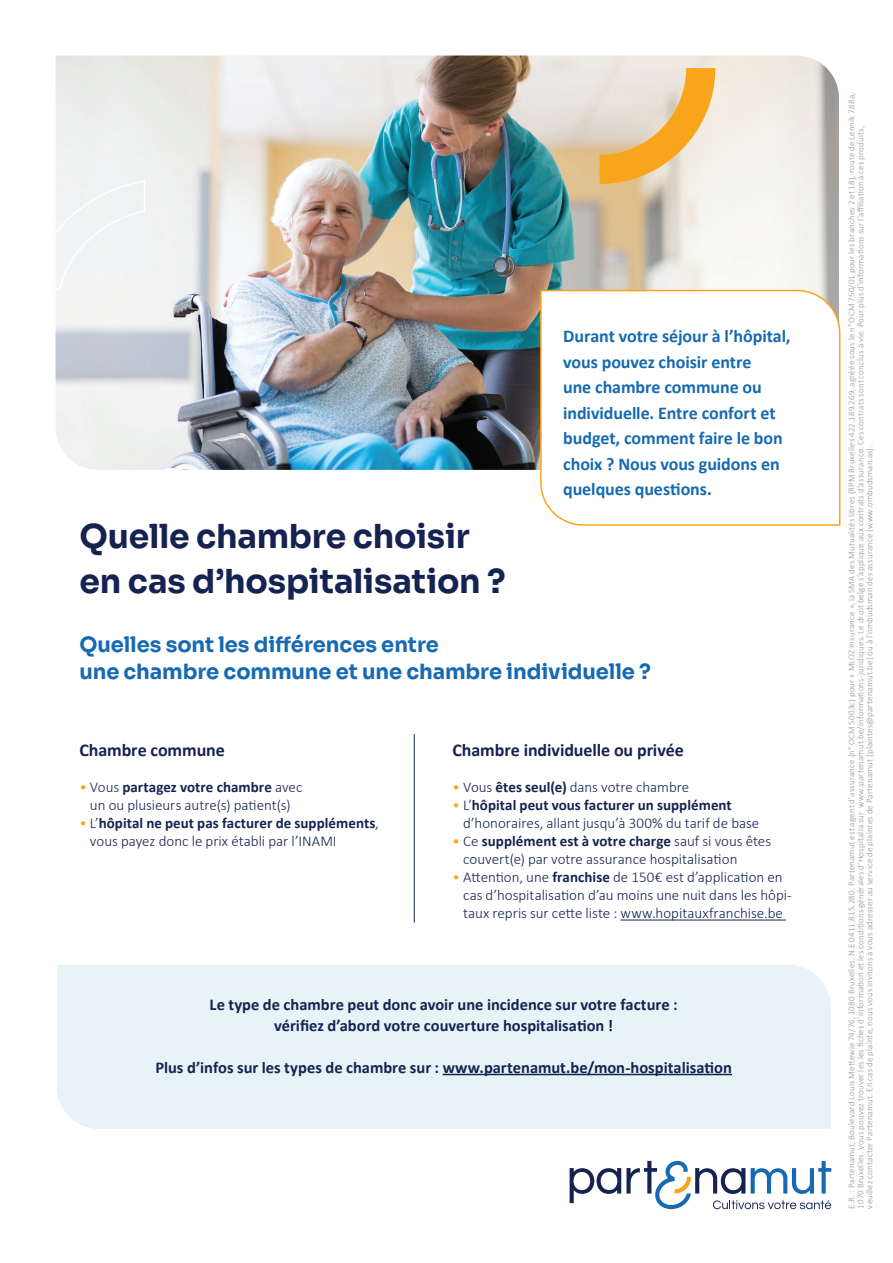
<style>
.page{position:relative;width:893px;height:1263px;background:#fff}
.page>*{position:absolute;margin:0;border:0;box-sizing:border-box;transform-origin:0 0}
.t1{font:33px/45px "Sora";letter-spacing:-.005em;color:#162351}
.t2{font:21px/27px "Sora";letter-spacing:-.005em;color:#176ab1}
.t3{font:700 18px/25.5px "Calibri";letter-spacing:-.005em;color:#176ab1}
.t4{font:700 18px "Calibri";letter-spacing:-.005em;color:#162351}
.t5{font:700 16.5px/21px "Calibri";color:#162351;text-align:center}
.t6{font:300 15px/18px "Calibri";color:#162351}
.t7{font:300 9px/9px "Calibri";letter-spacing:.015em;color:#939598}
.s1{color:#f9a51b}
.s2{font-weight:700}
</style>
<div class="page">
<div style="left:57px;top:965px;width:774px;height:164px;background:#e8f3f7"></div>
<hr style="left:620px;top:920px;width:166px;height:1px;background:#162351">
<img style="left:56px;top:56px;width:783px;height:414px">
<svg style="left:539px;top:289px;width:302px;height:237px"></svg>
<div style="left:56px;top:179px;width:90px;height:112px;background:#f0f3f5"></div>
<svg style="left:600px;top:68px;width:115px;height:116px;background:#edcb94"></svg>
<hr style="left:443px;top:1074px;width:289px;height:1px;background:#162351">
<svg style="left:570px;top:1160px;width:261px;height:49px"></svg>
<hr style="left:414px;top:734px;width:1px;height:188px;background:#162351">
<h1 class="t1" style="left:79px;top:510px;width:428px">Quelle chambre choisir en cas d’hospitalisation ?</h1>
<h3 class="t3" style="left:563px;top:323px;width:229px">Durant votre séjour à l’hôpital, vous pouvez choisir entre<br>une chambre commune ou individuelle. Entre confort et budget, comment faire le bon choix ? Nous vous guidons en quelques questions.</h3>
<h2 class="t2" style="left:79px;top:629px;width:573px">Quelles sont les différences entre<br>une chambre commune et une chambre individuelle ?</h2>
<h3 class="t4" style="left:79px;top:739px;width:147px">Chambre commune</h3>
<h3 class="t6" style="left:79px;top:778px;width:225px;text-align:center"><span class="s1">•</span> Vous <span class="s2">partagez votre chambre</span> avec un ou plusieurs autre(s) patient(s)</h3>
<h3 class="t6" style="left:90px;top:814px;width:290px;text-indent:-11px"><span class="s1">•</span> L’<span class="s2">hôpital ne peut pas facturer de suppléments</span>, vous payez donc le prix établi par l’INAMI</h3>
<h3 class="t4" style="left:453px;top:739px;width:233px">Chambre individuelle ou privée</h3>
<h3 class="t6" style="left:453px;top:778px;width:238px"><span class="s1">•</span> Vous <span class="s2">êtes seul(e)</span> dans votre chambre</h3>
<h3 class="t6" style="left:463px;top:796px;width:298px;text-indent:-11px"><span class="s1">•</span> L’<span class="s2">hôpital peut vous facturer un supplément </span>d’honoraires, allant jusqu’à 300% du tarif de base</h3>
<h3 class="t6" style="left:463px;top:832px;width:310px;text-indent:-11px"><span class="s1">•</span> Ce <span class="s2">supplément est à votre charge</span> sauf si vous êtes couvert(e) par votre assurance hospitalisation</h3>
<h3 class="t6" style="left:463px;top:868px;width:330px;text-indent:-11px"><span class="s1">•</span> Attention, une <span class="s2">franchise</span> de 150€ est d’application en cas d’hospitalisation d’au moins une nuit dans les hôpi&shy;taux repris sur cette liste : www.hopitauxfranchise.be</h3>
<h3 class="t5" style="left:210px;top:994px;width:470px">Le type de chambre peut donc avoir une incidence sur votre facture : vérifiez d’abord votre couverture hospitalisation !</h3>
<h3 class="t5" style="left:155px;top:1057px;width:578px">Plus d’infos sur les types de chambre sur : www.partenamut.be/mon-hospitalisation</h3>
<p class="t7" style="left:847px;top:1208px;width:1117px;rotate:-90deg">E.R. : Partenamut, Boulevard Louis Mettewie 74/76, 1080 Bruxelles. N.E 0411.815.280. Partenamut est agent d’assurance (n° OCM 5003c) pour « MLOZ Insurance », la SMA des Mutualités libres (RPM Bruxelles 422.189.269, agréée sous le n° OCM 750/01 pour les branches 2 et 18), route de Lennik 788a,<br>1070 Bruxelles. Vous pouvez trouver les les fiches d’information et les conditions générales d’Hospitalia sur www.partenamut.be/informations-juridiques. Le droit belge s’applique aux contrats d’assurance. Ces contrats sont conclus à vie. Pour plus d’informations sur l’affiliation à ces produits,<br>veuillez contacter Partenamut. En cas de plainte, nous vous invitons à vous adresser au service de plaintes de Partenamut (plaintes@partenamut.be) ou à l’ombudsman des assurance (www.ombudsman.as).</p>
</div>
